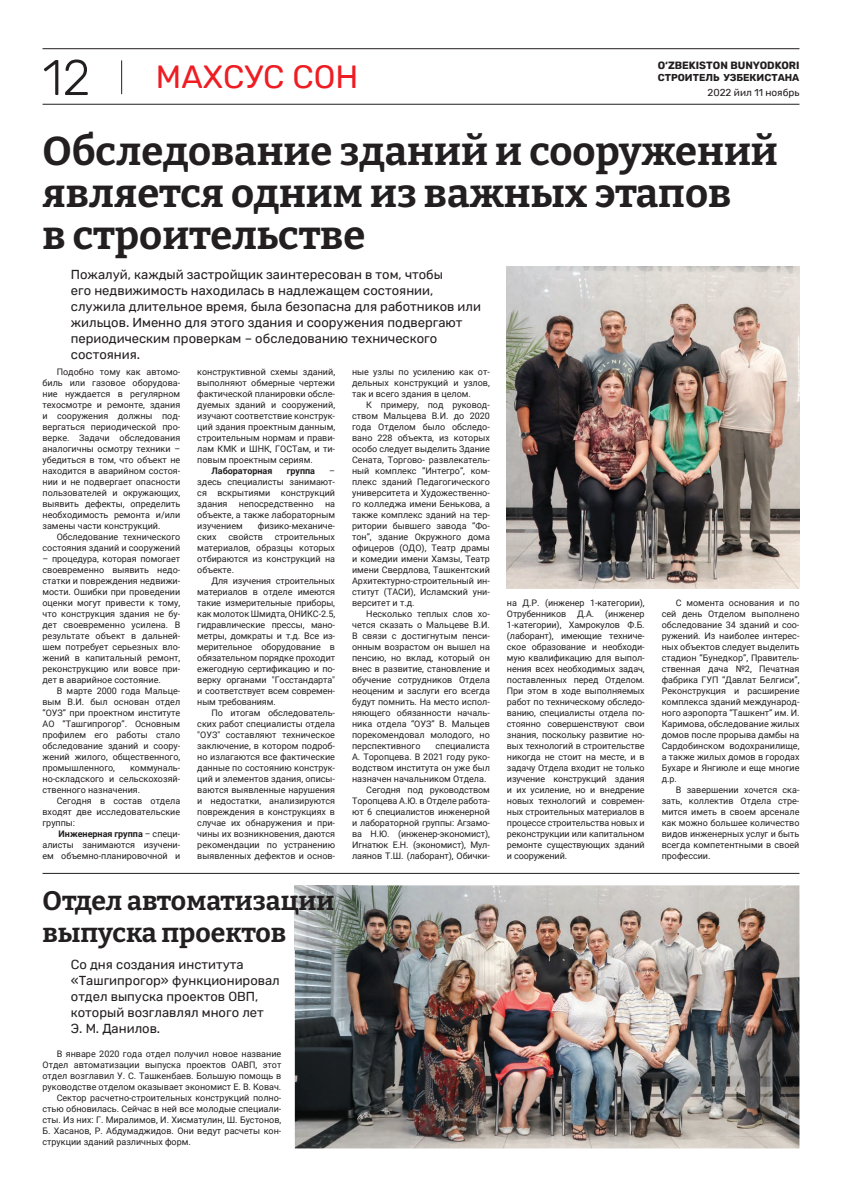
<style>
.page{position:relative;width:842px;height:1191px;background:#fff}
.page>*{position:absolute;margin:0;border:0;box-sizing:border-box;transform-origin:0 0}
.t1{font:300 50px "Rubik";color:#231f20}
.t2{font:700 40px/42px "Bitter";color:#231f20}
.t3{font:32px "Rubik";color:#ee1d23}
.t4{font:700 26.6px/32px "Bitter";letter-spacing:-.005em;color:#231f20}
.t5{font:13px/16px "Rubik";color:#231f20}
.t6{font:700 10.5px "Rubik";color:#231f20}
.t7{font:700 10px "Rubik";color:#231f20}
.t8{font:10px "Rubik";color:#231f20}
.t9{font:9px/11px "Roboto";color:#231f20;text-align:justify}
.t10{font:700 9px "Roboto";color:#231f20}
.s1{font-weight:700}
</style>
<div class="page">
<hr style="left:43px;top:48px;width:756px;height:1px;background:#231f20">
<hr style="left:43px;top:104px;width:756px;height:1px;background:#231f20">
<hr style="left:121px;top:60px;width:1px;height:34px;background:#231f20">
<img style="left:507px;top:266px;width:292px;height:322px">
<hr style="left:43px;top:873px;width:756px;height:1px;background:#231f20">
<img style="left:295px;top:885px;width:504px;height:263px">
<img style="left:295px;top:885px;width:62px;height:64px">
<h1 class="t1" style="left:43px;top:50px;width:49px">12</h1>
<h3 class="t3" style="left:156px;top:59px;width:204px">МАХСУС СОН</h3>
<p class="t6" style="left:658px;top:59px;width:143px">O‘ZBEKISTON BUNYODKORI</p>
<p class="t7" style="left:658px;top:72px;width:143px">СТРОИТЕЛЬ УЗБЕКИСТАНА</p>
<p class="t8" style="left:707px;top:87px;width:93px">2022 йил 11 ноябрь</p>
<h2 class="t2" style="left:43px;top:129px;width:737px">Обследование зданий и сооружений является одним из важных этапов<br>в строительстве</h2>
<p class="t5" style="left:71px;top:266px;width:412px">Пожалуй, каждый застройщик заинтересован в том, чтобы<br>его недвижимость находилась в надлежащем состоянии, служила длительное время, была безопасна для работников или жильцов. Именно для этого здания и сооружения подвергают периодическим проверкам – обследованию технического состояния.</p>
<p class="t9" style="left:43px;top:366px;width:139px;text-indent:14px">Подобно тому как автомо&shy;биль или газовое оборудова&shy;ние нуждается в регулярном техосмотре и ремонте, здания и сооружения должны под&shy;вергаться периодической про&shy;верке. Задачи обследования аналогичны осмотру техники – убедиться в том, что объект не находится в аварийном состоя&shy;нии и не подвергает опасности пользователей и окружающих, выявить дефекты, определить необходимость ремонта и/или замены части конструкций.</p>
<p class="t9" style="left:43px;top:531px;width:139px;text-align:right">Обследование технического состояния зданий и сооружений</p>
<p class="t9" style="left:43px;top:553px;width:139px">– процедура, которая помогает своевременно выявить недо&shy;статки и повреждения недвижи&shy;мости. Ошибки при проведении оценки могут привести к тому, что конструкция здания не бу&shy;дет своевременно усилена. В результате объект в дальней&shy;шем потребует серьезных вло&shy;жений в капитальный ремонт, реконструкцию или вовсе при&shy;дет в аварийное состояние.</p>
<p class="t9" style="left:43px;top:685px;width:139px;text-indent:14px">В марте 2000 года Мальце&shy;вым В.И. был основан отдел “ОУЗ” при проектном институте АО “Ташгипрогор”. Основным профилем его работы стало обследование зданий и соору&shy;жений жилого, общественного, промышленного,</p>
<p class="t9" style="left:43px;top:762px;width:139px;text-indent:88px">коммуналь&shy;но-складского и сельскохозяй&shy;ственного назначения.</p>
<p class="t9" style="left:43px;top:795px;width:139px;text-indent:14px">Сегодня в состав отдела входят две исследовательские группы:</p>
<p class="t9" style="left:43px;top:828px;width:139px;text-indent:16px"><span class="s1">Инженерная группа</span> – специ&shy;алисты занимаются изучени&shy;ем объемно-планировочной и</p>
<p class="t9" style="left:197px;top:366px;width:139px">конструктивной схемы зданий, выполняют обмерные чертежи фактической планировки обсле&shy;дуемых зданий и сооружений, изучают соответствие конструк&shy;ций здания проектным данным, строительным нормам и прави&shy;лам КМК и ШНК, ГОСТам, и ти&shy;повым проектным сериям.</p>
<p class="t10" style="left:211px;top:464px;width:62px">Лабораторная</p>
<p class="t10" style="left:287px;top:464px;width:30px">группа</p>
<p class="t9" style="left:197px;top:465px;width:139px;text-indent:132px">– здесь специалисты занимают&shy;ся вскрытиями конструкций здания</p>
<p class="t9" style="left:197px;top:498px;width:139px;text-indent:128px">на объекте, а также лабораторным изучением</p>
<p class="t9" style="left:239px;top:498px;width:76px">непосредственно</p>
<p class="t9" style="left:258px;top:520px;width:79px">физико-механиче-</p>
<p class="t9" style="left:197px;top:531px;width:21px">ских</p>
<p class="t9" style="left:229px;top:531px;width:36px">свойств</p>
<p class="t9" style="left:197px;top:531px;width:139px;text-indent:78px">строительных материалов, образцы которых отбираются из конструкций на объекте.</p>
<p class="t9" style="left:197px;top:575px;width:139px;text-indent:14px">Для изучения строительных материалов в отделе имеются такие измерительные приборы, как молоток Шмидта, ОНИКС-2.5, гидравлические прессы, мано&shy;метры, домкраты и т.д. Все из&shy;мерительное оборудование в обязательном порядке проходит ежегодную сертификацию и по&shy;верку органами "Госстандарта" и соответствует всем современ&shy;ным требованиям.</p>
<p class="t9" style="left:197px;top:707px;width:139px;text-indent:14px">По итогам обследователь&shy;ских работ специалисты отдела "ОУЗ" составляют техническое заключение, в котором подроб&shy;но излагаются все фактические данные по состоянию конструк&shy;ций и элементов здания, описы&shy;ваются выявленные нарушения и недостатки, анализируются повреждения в конструкциях в случае их обнаружения и при&shy;чины их возникновения, даются рекомендации по устранению выявленных дефектов и основ-</p>
<h3 class="t4" style="left:43px;top:884px;width:293px">Отдел автоматизации выпуска проектов</h3>
<h3 class="t5" style="left:71px;top:956px;width:210px">Со дня создания института «Ташгипрогор» функционировал отдел выпуска проектов ОВП, который возглавлял много лет<br>Э. М. Данилов.</h3>
<p class="t9" style="left:57px;top:1048px;width:226px">В январе 2020 года отдел получил новое название</p>
<p class="t9" style="left:43px;top:1059px;width:240px">Отдел автоматизации выпуска проектов ОАВП, этот</p>
<p class="t9" style="left:43px;top:1070px;width:240px">отдел возглавил У. С. Ташкенбаев. Большую помощь в</p>
<p class="t9" style="left:43px;top:1081px;width:240px">руководстве отделом оказывает экономист Е. В. Ковач.</p>
<p class="t9" style="left:57px;top:1092px;width:226px">Сектор расчетно-строительных конструкций полно-</p>
<p class="t9" style="left:43px;top:1103px;width:240px">стью обновилась. Сейчас в ней все молодые специали-</p>
<p class="t9" style="left:43px;top:1114px;width:240px">сты. Из них: Г. Миралимов, И. Хисматулин, Ш. Бустонов,</p>
<p class="t9" style="left:43px;top:1125px;width:240px">Б. Хасанов, Р. Абдумаджидов. Они ведут расчеты кон-</p>
<p class="t9" style="left:43px;top:1136px;width:150px">струкции зданий различных форм.</p>
<p class="t9" style="left:352px;top:366px;width:139px">ные узлы по усилению как от&shy;дельных конструкций и узлов, так и всего здания в целом.</p>
<p class="t9" style="left:352px;top:399px;width:139px;text-indent:14px">К примеру, под руковод&shy;ством Мальцева В.И. до 2020 года Отделом было обследо&shy;вано 228 объекта, из которых особо следует выделить Здание Сената, Торгово- развлекатель&shy;ный комплекс “Интегро”, ком&shy;плекс зданий Педагогического университета и Художественно&shy;го колледжа имени Бенькова, а также комплекс зданий на тер&shy;ритории бывшего завода “Фо&shy;тон”, здание Окружного дома офицеров (ОДО), Театр драмы и комедии имени Хамзы, Театр имени Свердлова, Ташкентский Архитектурно-строительный ин&shy;ститут (ТАСИ), Исламский уни&shy;верситет и т.д.</p>
<p class="t9" style="left:352px;top:608px;width:139px;text-indent:14px">Несколько теплых слов хо&shy;чется сказать о Мальцеве В.И.<br>В связи с достигнутым пенси&shy;онным возрастом он вышел на пенсию, но вклад, который он внес в развитие, становление и обучение сотрудников Отдела неоценим и заслуги его всегда будут помнить. На место испол&shy;няющего обязанности началь&shy;ника отдела “ОУЗ” В. Мальцев порекомендовал молодого, но перспективного</p>
<p class="t9" style="left:435px;top:740px;width:56px">специалиста</p>
<p class="t9" style="left:352px;top:751px;width:139px">А. Торопцева. В 2021 году руко-</p>
<p class="t9" style="left:352px;top:762px;width:139px">водством института он уже был</p>
<p class="t9" style="left:352px;top:773px;width:136px">назначен начальником Отдела.</p>
<p class="t9" style="left:366px;top:784px;width:125px">Сегодня под руководством</p>
<p class="t9" style="left:352px;top:795px;width:139px">Торопцева А.Ю. в Отделе работа-</p>
<p class="t9" style="left:352px;top:806px;width:139px">ют 6 специалистов инженерной</p>
<p class="t9" style="left:352px;top:817px;width:139px">и лабораторной группы: Агзамо-</p>
<p class="t9" style="left:352px;top:828px;width:139px">ва Н.Ю. (инженер-экономист),</p>
<p class="t9" style="left:352px;top:839px;width:139px">Игнатюк Е.Н. (экономист), Мул-</p>
<p class="t9" style="left:352px;top:850px;width:139px">лаянов Т.Ш. (лаборант), Обички-</p>
<p class="t9" style="left:507px;top:597px;width:139px">на Д.Р. (инженер 1-категории), Отрубенников Д.А. (инженер 1-категории), Хамрокулов Ф.Б. (лаборант), имеющие техниче&shy;ское образование и необходи&shy;мую квалификацию для выпол&shy;нения всех необходимых задач, поставленных перед Отделом.<br>При этом в ходе выполняемых работ по техническому обследо&shy;ванию, специалисты отдела по&shy;стоянно совершенствуют свои знания, поскольку развитие но&shy;вых технологий в строительстве никогда не стоит на месте, и в задачу Отдела входит не только изучение конструкций здания и их усиление, но и внедрение новых технологий и современ&shy;ных строительных материалов в процессе строительства новых и реконструкции или капитальном ремонте существующих зданий и сооружений.</p>
<p class="t9" style="left:662px;top:597px;width:139px;text-indent:14px">С момента основания и по сей день Отделом выполнено обследование 34 зданий и соо&shy;ружений. Из наиболее интерес&shy;ных объектов следует выделить стадион “Бунедкор”, Правитель&shy;ственная дача №2, Печатная фабрика ГУП “Давлат Белгиси”, Реконструкция и расширение комплекса зданий международ&shy;ного аэропорта “Ташкент” им. И.<br>Каримова, обследование жилых домов после прорыва дамбы на Сардобинском водохранилище, а также жилых домов в городах Бухаре и Янгиюле и еще многие д.р.</p>
<p class="t9" style="left:662px;top:784px;width:139px;text-indent:14px">В завершении хочется ска&shy;зать, коллектив Отдела стре&shy;мится иметь в своем арсенале как можно большее количество видов инженерных услуг и быть всегда компетентными в своей профессии.</p>
</div>
